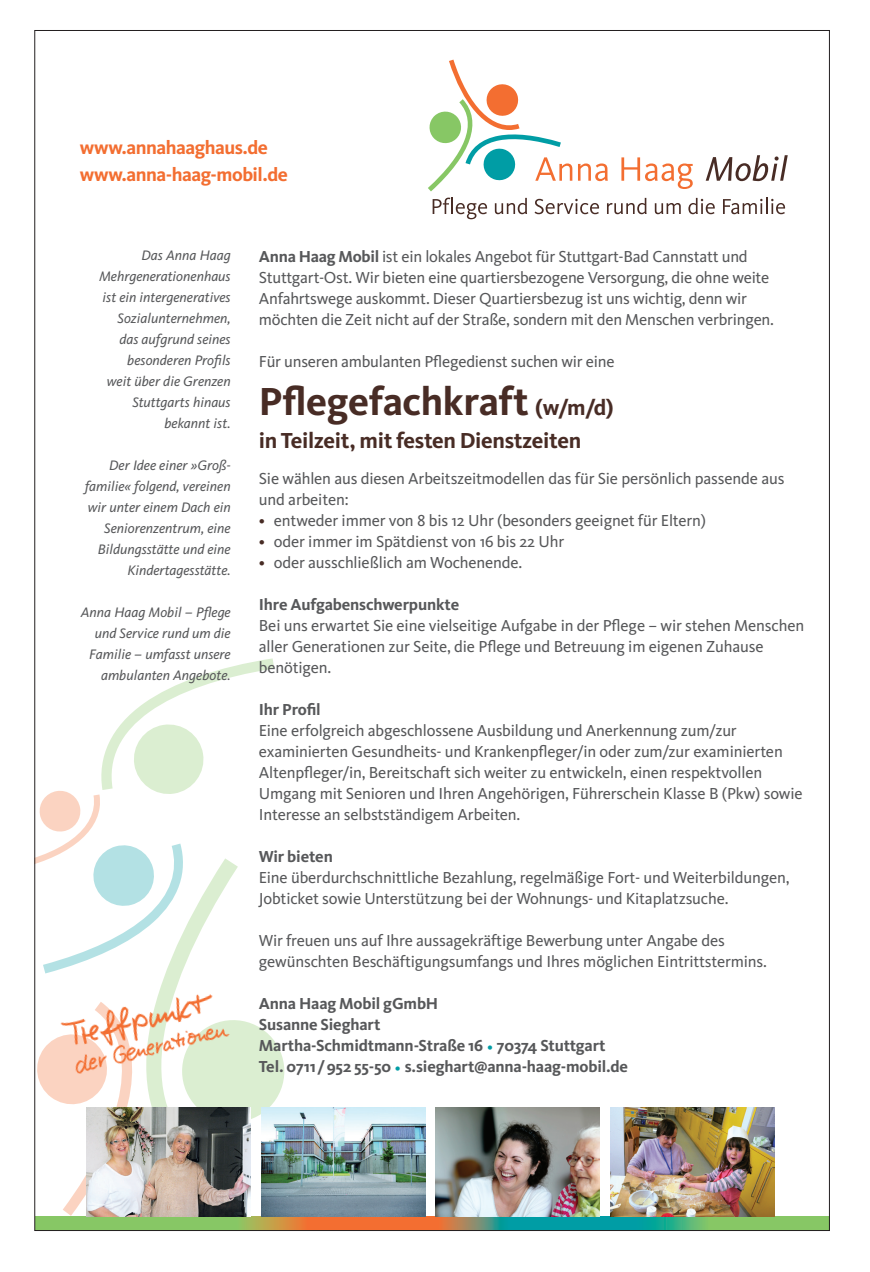
<style>
.page{position:relative;width:870px;height:1272px;background:#fff}
.page>*{position:absolute;margin:0;border:0;box-sizing:border-box;transform-origin:0 0}
.t1{font:700 40.5px "Kievit";letter-spacing:-.01em;color:#482c25}
.t2{font:700 22.5px "Kievit";letter-spacing:-.015em;color:#482c25}
.t3{font:700 19.5px/27px "Kievit";letter-spacing:-.025em;color:#f36e31}
.t4{font:16.5px/21px "Kievit";letter-spacing:-.01em;color:#57585a}
.t5{font:700 16.5px/21px "Kievit";letter-spacing:-.01em;color:#57585a}
.t6{font:italic 14.25px/21px "Kievit";color:#57585a;text-align:right}
.s1{font-weight:700}
.s2{font-size:22.5px}
.s3{color:#482c25}
.s4{font-size:12px;color:#009da5}
</style>
<div class="page">
<div style="left:35px;top:1216px;width:201px;height:15px;background:#87c765"></div>
<div style="left:306px;top:1216px;width:133px;height:15px;background:#f36e31"></div>
<svg style="left:236px;top:1216px;width:70px;height:13px"></svg>
<div style="left:507px;top:1216px;width:133px;height:15px;background:#009da5"></div>
<div style="left:696px;top:1216px;width:133px;height:15px;background:#87c765"></div>
<svg style="left:438px;top:1216px;width:70px;height:13px"></svg>
<svg style="left:634px;top:1216px;width:76px;height:13px"></svg>
<svg style="left:36px;top:658px;width:249px;height:558px"></svg>
<img style="left:53px;top:974px;width:173px;height:93px">
<img style="left:63px;top:1002px;width:175px;height:88px">
<img style="left:87px;top:1107px;width:163px;height:109px">
<img style="left:261px;top:1107px;width:164px;height:109px">
<img style="left:435px;top:1107px;width:164px;height:109px">
<img style="left:610px;top:1107px;width:164px;height:109px">
<svg style="left:432px;top:198px;width:55px;height:21px"></svg>
<svg style="left:495px;top:198px;width:32px;height:16px"></svg>
<svg style="left:534px;top:199px;width:65px;height:15px"></svg>
<svg style="left:607px;top:198px;width:39px;height:16px"></svg>
<svg style="left:654px;top:203px;width:26px;height:11px"></svg>
<svg style="left:688px;top:198px;width:27px;height:16px"></svg>
<svg style="left:723px;top:198px;width:62px;height:16px"></svg>
<svg style="left:705px;top:155px;width:82px;height:26px"></svg>
<svg style="left:428px;top:60px;width:144px;height:131px"></svg>
<svg style="left:578px;top:163px;width:30px;height:18px"></svg>
<svg style="left:621px;top:157px;width:71px;height:32px"></svg>
<p class="t3" style="left:80px;top:133px;width:209px">www.annahaaghaus.de www.anna-haag-mobil.de</p>
<p class="t6" style="left:99px;top:245px;width:133px">Das Anna Haag<br>Mehrgenerationenhaus ist ein intergeneratives<br>Sozialunternehmen, das aufgrund seines besonderen Profils<br>weit über die Grenzen<br>Stuttgarts hinaus bekannt ist.</p>
<p class="t6" style="left:85px;top:455px;width:147px">Der Idee einer »Groß&shy;familie« folgend, vereinen wir unter einem Dach ein<br>Seniorenzentrum, eine<br>Bildungsstätte und eine<br>Kindertagesstätte.</p>
<p class="t6" style="left:81px;top:602px;width:151px">Anna Haag Mobil – Pflege und Service rund um die<br>Familie – umfasst unsere ambulanten Angebote.</p>
<p class="t4" style="left:259px;top:246px;width:516px"><span class="s1">Anna Haag Mobil</span> ist ein lokales Angebot für Stuttgart-Bad Cannstatt und Stuttgart-Ost. Wir bieten eine quartiersbezogene Versorgung, die ohne weite Anfahrtswege auskommt. Dieser Quartiersbezug ist uns wichtig, denn wir möchten die Zeit nicht auf der Straße, sondern mit den Menschen verbringen.</p>
<p class="t4" style="left:259px;top:351px;width:357px">Für unseren ambulanten Pflegedienst suchen wir eine</p>
<h1 class="t1" style="left:259px;top:376px;width:356px">Pflegefachkraft <span class="s2">(w/m/d)</span></h1>
<h2 class="t2" style="left:259px;top:426px;width:324px">in Teilzeit, mit festen Dienstzeiten</h2>
<p class="t4" style="left:259px;top:468px;width:527px">Sie wählen aus diesen Arbeitszeitmodellen das für Sie persönlich passende aus und arbeiten:</p>
<p class="t4" style="left:259px;top:510px;width:449px"><span class="s3">•</span> entweder immer von 8 bis 12 Uhr (besonders geeignet für Eltern)</p>
<p class="t4" style="left:259px;top:531px;width:307px"><span class="s3">•</span> oder immer im Spätdienst von 16 bis 22 Uhr</p>
<p class="t4" style="left:259px;top:552px;width:265px"><span class="s3">•</span> oder ausschließlich am Wochenende.</p>
<p class="t5" style="left:259px;top:594px;width:202px">Ihre Aufgabenschwerpunkte</p>
<p class="t4" style="left:259px;top:615px;width:547px">Bei uns erwartet Sie eine vielseitige Aufgabe in der Pflege – wir stehen Menschen aller Generationen zur Seite, die Pflege und Betreuung im eigenen Zuhause benötigen.</p>
<p class="t5" style="left:259px;top:699px;width:63px">Ihr Profil</p>
<p class="t4" style="left:259px;top:720px;width:545px">Eine erfolgreich abgeschlossene Ausbildung und Anerkennung zum/zur examinierten Gesundheits- und Krankenpfleger/in oder zum/zur examinierten Altenpfleger/in, Bereitschaft sich weiter zu entwickeln, einen respektvollen Umgang mit Senioren und Ihren Angehörigen, Führerschein Klasse B (Pkw) sowie Interesse an selbstständigem Arbeiten.</p>
<p class="t5" style="left:259px;top:846px;width:75px">Wir bieten</p>
<p class="t4" style="left:259px;top:867px;width:532px">Eine überdurchschnittliche Bezahlung, regelmäßige Fort- und Weiterbildungen,<br>Jobticket sowie Unterstützung bei der Wohnungs- und Kitaplatzsuche.</p>
<p class="t4" style="left:259px;top:930px;width:509px">Wir freuen uns auf Ihre aussagekräftige Bewerbung unter Angabe des gewünschten Beschäftigungsumfangs und Ihres möglichen Eintrittstermins.</p>
<p class="t5" style="left:259px;top:993px;width:371px">Anna Haag Mobil gGmbH<br>Susanne Sieghart<br>Martha-Schmidtmann-Straße 16 <span class="s4">•</span> 70374 Stuttgart Tel. 0711/952 55-50 <span class="s4">•</span> s.sieghart@anna-haag-mobil.de</p>
</div>
